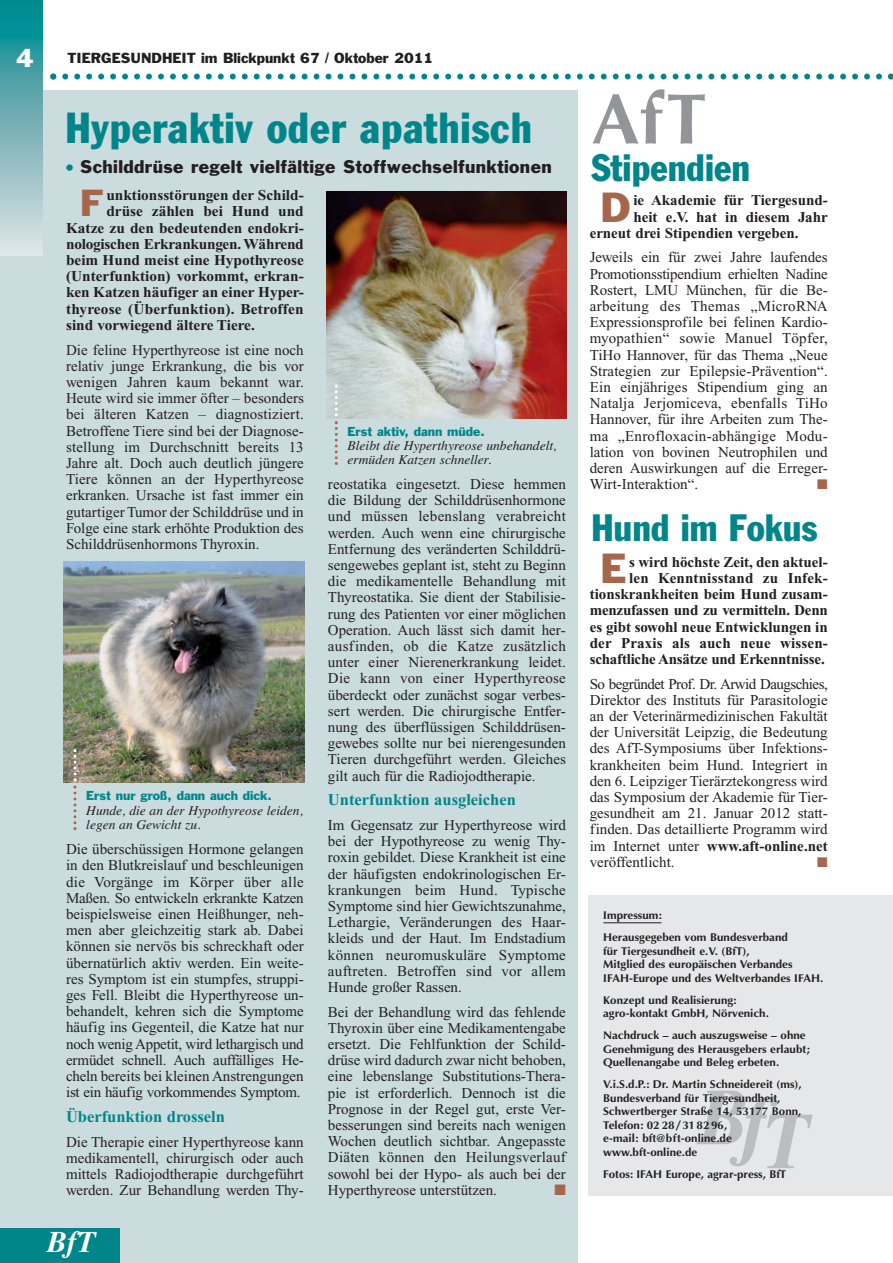
<style>
.page{position:relative;width:893px;height:1263px;background:#fff}
.page>*{position:absolute;margin:0;border:0;box-sizing:border-box;transform-origin:0 0}
.t1{font:700 72px "Optima";color:#939598}
.t2{font:condensed 42.75px "Franklin Gothic";letter-spacing:.015em;color:#00868a}
.t3{font:38.85px "Franklin Gothic";color:#a6664c}
.t4{font:condensed 37.5px "Franklin Gothic";color:#00868a}
.t5{font:34.8px "Franklin Gothic";color:#a6664c}
.t6{font:italic 700 30px "Times";color:#fff}
.t7{font:24px "Franklin Gothic";color:#fff}
.t8{font:16.95px "Franklin Gothic";letter-spacing:.02em;color:#231f20}
.t9{font:700 16.5px "Times New Roman";color:#00868a}
.t10{font:15px/16.2px "Times New Roman";color:#231f20;text-align:justify}
.t11{font:700 15px/16.2px "Times New Roman";color:#231f20;text-align:right}
.t12{font:15px "Zapf Dingbats ITC";color:#a6664c}
.t13{font:13.8px "Zapf Dingbats ITC";color:#a6664c}
.t14{font:italic 13.5px/14.2px "Times";color:#231f20}
.t15{font:13.5px "Franklin Gothic";color:#231f20}
.t16{font:12px "Franklin Gothic";color:#00868a}
.t17{font:700 11.25px/13.5px "Optima";color:#231f20}
.s1{color:#00868a}
.s2{font-weight:700}
</style>
<div class="page">
<div style="left:0;top:91px;width:578px;height:1172px;background:#cadcde"></div>
<svg style="left:0;top:0;width:43px;height:255px"></svg>
<div style="left:588px;top:895px;width:304px;height:300px;background:#e6e7e8"></div>
<svg style="left:696px;top:1091px;width:116px;height:77px"></svg>
<hr style="left:603px;top:922px;width:58px;height:1px;background:#231f20">
<svg style="left:50px;top:74px;width:842px;height:6px"></svg>
<div style="left:0;top:1229px;width:119px;height:34px;background:#00868a"></div>
<img style="left:64px;top:561px;width:241px;height:222px">
<svg style="left:73px;top:749px;width:4px;height:81px"></svg>
<img style="left:326px;top:191px;width:240px;height:228px">
<svg style="left:335px;top:385px;width:3px;height:80px"></svg>
<h3 class="t7" style="left:16px;top:49px;width:19px">4</h3>
<p class="t15" style="left:68px;top:53px;width:367px">TIERGESUNDHEIT im Blickpunkt 67 / Oktober 2011</p>
<h2 class="t2" style="left:65px;top:112px;width:468px">Hyperaktiv oder apathisch</h2>
<p class="t8" style="left:65px;top:160px;width:488px"><span class="s1">•</span> Schilddrüse regelt vielfältige Stoffwechselfunktionen</p>
<h3 class="t5" style="left:80px;top:190px;width:25px">F</h3>
<p class="t11" style="left:106px;top:189px;width:199px">unktionsstörungen der Schild-</p>
<p class="t11" style="left:106px;top:205px;width:199px">drüse zählen bei Hund und</p>
<p class="t11" style="left:66px;top:221px;width:239px">Katze zu den bedeutenden endokri-</p>
<p class="t11" style="left:66px;top:237px;width:239px">nologischen Erkrankungen. Während</p>
<p class="t11" style="left:66px;top:253px;width:239px">beim Hund meist eine Hypothyreose</p>
<p class="t11" style="left:66px;top:270px;width:239px">(Unterfunktion) vorkommt, erkran-</p>
<p class="t11" style="left:66px;top:286px;width:239px">ken Katzen häufiger an einer Hyper-</p>
<p class="t11" style="left:66px;top:302px;width:239px">thyreose (Überfunktion). Betroffen</p>
<p class="t11" style="left:66px;top:318px;width:190px">sind vorwiegend ältere Tiere.</p>
<p class="t10" style="left:66px;top:343px;width:239px">Die feline Hyperthyreose ist eine noch relativ junge Erkrankung, die bis vor wenigen Jahren kaum bekannt war.<br>Heute wird sie immer öfter – besonders bei älteren Katzen – diagnostiziert.<br>Betroffene Tiere sind bei der Diagnose&shy;stellung im Durchschnitt bereits 13<br>Jahre alt. Doch auch deutlich jüngere Tiere können an der Hyperthyreose erkranken. Ursache ist fast immer ein gutartiger Tumor der Schilddrüse und in Folge eine stark erhöhte Produktion des Schilddrüsenhormons Thyroxin.</p>
<p class="t16" style="left:86px;top:791px;width:187px">Erst nur groß, dann auch dick.</p>
<p class="t14" style="left:86px;top:804px;width:218px">Hunde, die an der Hypothyreose leiden, legen an Gewicht zu.</p>
<p class="t10" style="left:66px;top:843px;width:239px">Die überschüssigen Hormone gelangen in den Blutkreislauf und beschleunigen die Vorgänge im Körper über alle Maßen. So entwickeln erkrankte Katzen beispielsweise einen Heißhunger, neh&shy;men aber gleichzeitig stark ab. Dabei können sie nervös bis schreckhaft oder übernatürlich aktiv werden. Ein weite&shy;res Symptom ist ein stumpfes, struppi&shy;ges Fell. Bleibt die Hyperthyreose un&shy;behandelt, kehren sich die Symptome häufig ins Gegenteil, die Katze hat nur noch wenig Appetit, wird lethargisch und ermüdet schnell. Auch auffälliges He&shy;cheln bereits bei kleinen Anstrengungen ist ein häufig vorkommendes Symptom.</p>
<p class="t9" style="left:66px;top:1111px;width:160px">Überfunktion drosseln</p>
<p class="t10" style="left:66px;top:1135px;width:239px">Die Therapie einer Hyperthyreose kann medikamentell, chirurgisch oder auch mittels Radiojodtherapie durchgeführt werden. Zur Behandlung werden Thy-</p>
<h3 class="t6" style="left:47px;top:1231px;width:51px">BfT</h3>
<p class="t16" style="left:348px;top:427px;width:139px">Erst aktiv, dann müde.</p>
<p class="t14" style="left:348px;top:440px;width:210px">Bleibt die Hyperthyreose unbehandelt, ermüden Katzen schneller.</p>
<p class="t10" style="left:328px;top:477px;width:239px">reostatika eingesetzt. Diese hemmen die Bildung der Schilddrüsenhormone und müssen lebenslang verabreicht werden. Auch wenn eine chirurgische Entfernung des veränderten Schilddrü&shy;sengewebes geplant ist, steht zu Beginn die medikamentelle Behandlung mit Thyreostatika. Sie dient der Stabilisie&shy;rung des Patienten vor einer möglichen Operation. Auch lässt sich damit her&shy;ausfinden, ob die Katze zusätzlich unter einer Nierenerkrankung leidet.<br>Die kann von einer Hyperthyreose überdeckt oder zunächst sogar verbes&shy;sert werden. Die chirurgische Entfer&shy;nung des überflüssigen Schilddrüsen&shy;gewebes sollte nur bei nierengesunden Tieren durchgeführt werden. Gleiches gilt auch für die Radiojodtherapie.</p>
<p class="t9" style="left:328px;top:794px;width:189px">Unterfunktion ausgleichen</p>
<p class="t10" style="left:328px;top:818px;width:239px">Im Gegensatz zur Hyperthyreose wird bei der Hypothyreose zu wenig Thy&shy;roxin gebildet. Diese Krankheit ist eine der häufigsten endokrinologischen Er&shy;krankungen beim Hund. Typische Symptome sind hier Gewichtszunahme, Lethargie, Veränderungen des Haar&shy;kleids und der Haut. Im Endstadium können neuromuskuläre Symptome auftreten. Betroffen sind vor allem Hunde großer Rassen.</p>
<p class="t10" style="left:328px;top:1005px;width:239px">Bei der Behandlung wird das fehlende Thyroxin über eine Medikamentengabe ersetzt. Die Fehlfunktion der Schild&shy;drüse wird dadurch zwar nicht behoben, eine lebenslange Substitutions-Thera&shy;pie ist erforderlich. Dennoch ist die Prognose in der Regel gut, erste Ver&shy;besserungen sind bereits nach wenigen Wochen deutlich sichtbar. Angepasste Diäten können den Heilungsverlauf sowohl bei der Hypo- als auch bei der Hyperthyreose unterstützen.</p>
<p class="t12" style="left:554px;top:1184px;width:13px">■</p>
<h1 class="t1" style="left:592px;top:90px;width:116px">AfT</h1>
<h3 class="t4" style="left:591px;top:154px;width:160px">Stipendien</h3>
<h3 class="t3" style="left:600px;top:192px;width:32px">D</h3>
<p class="t11" style="left:633px;top:194px;width:196px">ie Akademie für Tiergesund-</p>
<p class="t11" style="left:633px;top:210px;width:196px">heit e.V. hat in diesem Jahr</p>
<p class="t11" style="left:590px;top:226px;width:210px">erneut drei Stipendien vergeben.</p>
<p class="t10" style="left:590px;top:251px;width:239px">Jeweils ein für zwei Jahre laufendes Promotionsstipendium erhielten Nadine Rostert, LMU München, für die Be&shy;arbeitung des Themas „MicroRNA Expressionsprofile bei felinen Kardio&shy;myopathien“ sowie Manuel Töpfer, TiHo Hannover, für das Thema „Neue Strategien zur Epilepsie-Prävention“.<br>Ein einjähriges Stipendium ging an Natalja Jerjomiceva, ebenfalls TiHo Hannover, für ihre Arbeiten zum The&shy;ma „Enrofloxacin-abhängige Modu&shy;lation von bovinen Neutrophilen und deren Auswirkungen auf die Erreger-Wirt-Interaktion“.</p>
<p class="t13" style="left:817px;top:480px;width:12px">■</p>
<h3 class="t4" style="left:591px;top:514px;width:228px">Hund im Fokus</h3>
<h3 class="t3" style="left:600px;top:554px;width:27px">E</h3>
<p class="t11" style="left:590px;top:555px;width:239px">s wird höchste Zeit, den aktuel-<br>len Kenntnisstand zu Infek&shy;tionskrankheiten beim Hund zusam&shy;menzufassen und zu vermitteln. Denn es gibt sowohl neue Entwicklungen in der Praxis als auch neue wissen&shy;schaftliche Ansätze und Erkenntnisse.</p>
<p class="t10" style="left:590px;top:677px;width:239px">So begründet Prof. Dr. Arwid Daugschies, Direktor des Instituts für Parasitologie an der Veterinärmedizinischen Fakultät der Universität Leipzig, die Bedeutung des AfT-Symposiums über Infektions&shy;krankheiten beim Hund. Integriert in den 6. Leipziger Tierärztekongress wird das Symposium der Akademie für Tier&shy;gesundheit am 21. Januar 2012 statt&shy;finden. Das detaillierte Programm wird im Internet unter <span class="s2">www.aft-online.net </span>veröffentlicht.</p>
<p class="t13" style="left:817px;top:857px;width:12px">■</p>
<p class="t17" style="left:603px;top:906px;width:186px;line-height:22px">Impressum:<br>Herausgegeben vom Bundesverband</p>
<p class="t17" style="left:603px;top:945px;width:222px">für Tiergesundheit e.V. (BfT),<br>Mitglied des europäischen Verbandes<br>IFAH-Europe und des Weltverbandes IFAH.</p>
<p class="t17" style="left:603px;top:994px;width:167px">Konzept und Realisierung: agro-kontakt GmbH, Nörvenich.</p>
<p class="t17" style="left:603px;top:1030px;width:208px">Nachdruck – auch auszugsweise – ohne<br>Genehmigung des Herausgebers erlaubt;<br>Quellenangabe und Beleg erbeten.</p>
<p class="t17" style="left:603px;top:1079px;width:200px">V.i.S.d.P.: Dr. Martin Schneidereit (ms),<br>Bundesverband für Tiergesundheit,<br>Schwertberger Straße 14, 53177 Bonn,<br>Telefon: 02 28 / 31 82 96,<br>e-mail: bft@bft-online.de www.bft-online.de</p>
<p class="t17" style="left:603px;top:1168px;width:185px">Fotos: IFAH Europe, agrar-press, BfT</p>
</div>
